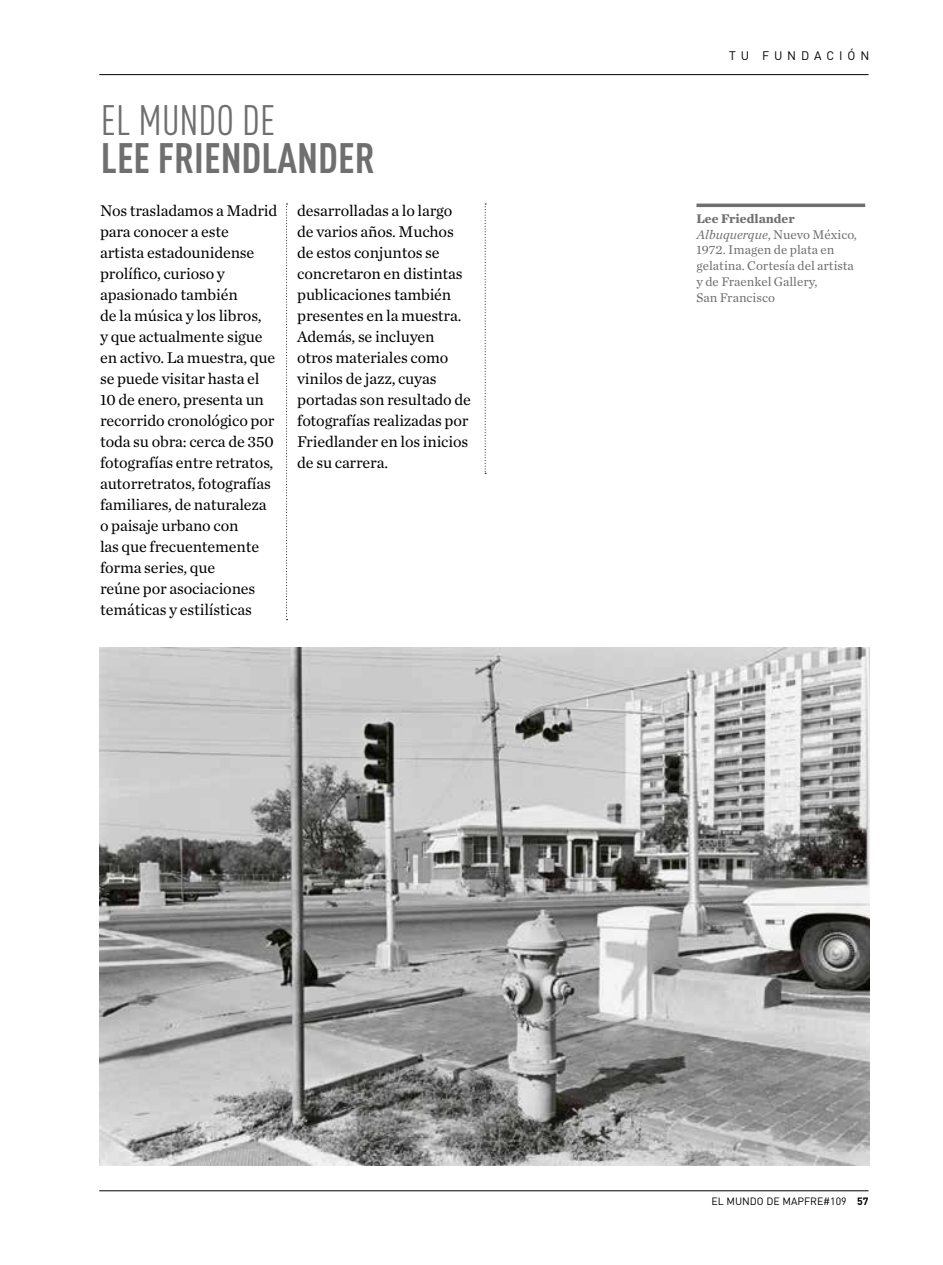
<style>
.page{position:relative;width:943px;height:1265px;background:#fff}
.page>*{position:absolute;margin:0;border:0;box-sizing:border-box;transform-origin:0 0}
.t1{font:700 42px "DIN Cond";color:#706f6f}
.t2{font:42px "DIN Cond";color:#706f6f}
.t3{font:16.1px/21px "Chronicle Text G1";letter-spacing:-.01em;color:#000}
.t4{font:13.12px/15.8px "Chronicle Text G1";color:#706f6f}
.t5{font:12.25px "DIN";letter-spacing:.4em;color:#000}
.t6{font:10.5px "DIN";color:#000}
.s1{font-weight:700}
.s2{font-style:italic}
</style>
<div class="page">
<hr style="left:99px;top:74px;width:769px;height:1px;background:#000">
<hr style="left:99px;top:1190px;width:769px;height:1px;background:#000">
<hr style="left:696px;top:204px;width:169px;height:3px;background:#706f6f">
<svg style="left:286px;top:204px;width:1px;height:416px"></svg>
<svg style="left:484px;top:204px;width:2px;height:270px"></svg>
<img style="left:99px;top:648px;width:770px;height:517px">
<h1 class="t2" style="left:101px;top:96px;width:176px">EL MUNDO DE</h1>
<h1 class="t1" style="left:101px;top:133px;width:275px">LEE FRIENDLANDER</h1>
<p class="t3" style="left:100px;top:200px;width:179px">Nos trasladamos a Madrid para conocer a este<br>artista estadounidense prolífico, curioso y apasionado también<br>de la música y los libros,<br>y que actualmente sigue en activo. La muestra, que se puede visitar hasta el<br>10 de enero, presenta un recorrido cronológico por toda su obra: cerca de 350 fotografías entre retratos, autorretratos, fotografías familiares, de naturaleza o paisaje urbano con<br>las que frecuentemente forma series, que<br>reúne por asociaciones temáticas y estilísticas</p>
<p class="t3" style="left:297px;top:200px;width:175px">desarrolladas a lo largo de varios años. Muchos de estos conjuntos se concretaron en distintas publicaciones también presentes en la muestra.<br>Además, se incluyen otros materiales como vinilos de jazz, cuyas portadas son resultado de fotografías realizadas por<br>Friedlander en los inicios de su carrera.</p>
<p class="t5" style="left:729px;top:48px;width:142px">TU FUNDACIÓN</p>
<p class="t4" style="left:696px;top:210px;width:162px"><span class="s1">Lee Friedlander<br></span><span class="s2">Albuquerque</span>, Nuevo México,<br>1972. Imagen de plata en gelatina. Cortesía del artista y de Fraenkel Gallery,<br>San Francisco</p>
<p class="t6" style="left:711px;top:1194px;width:158px">EL MUNDO DE MAPFRE#109 <span class="s1">57</span></p>
</div>
